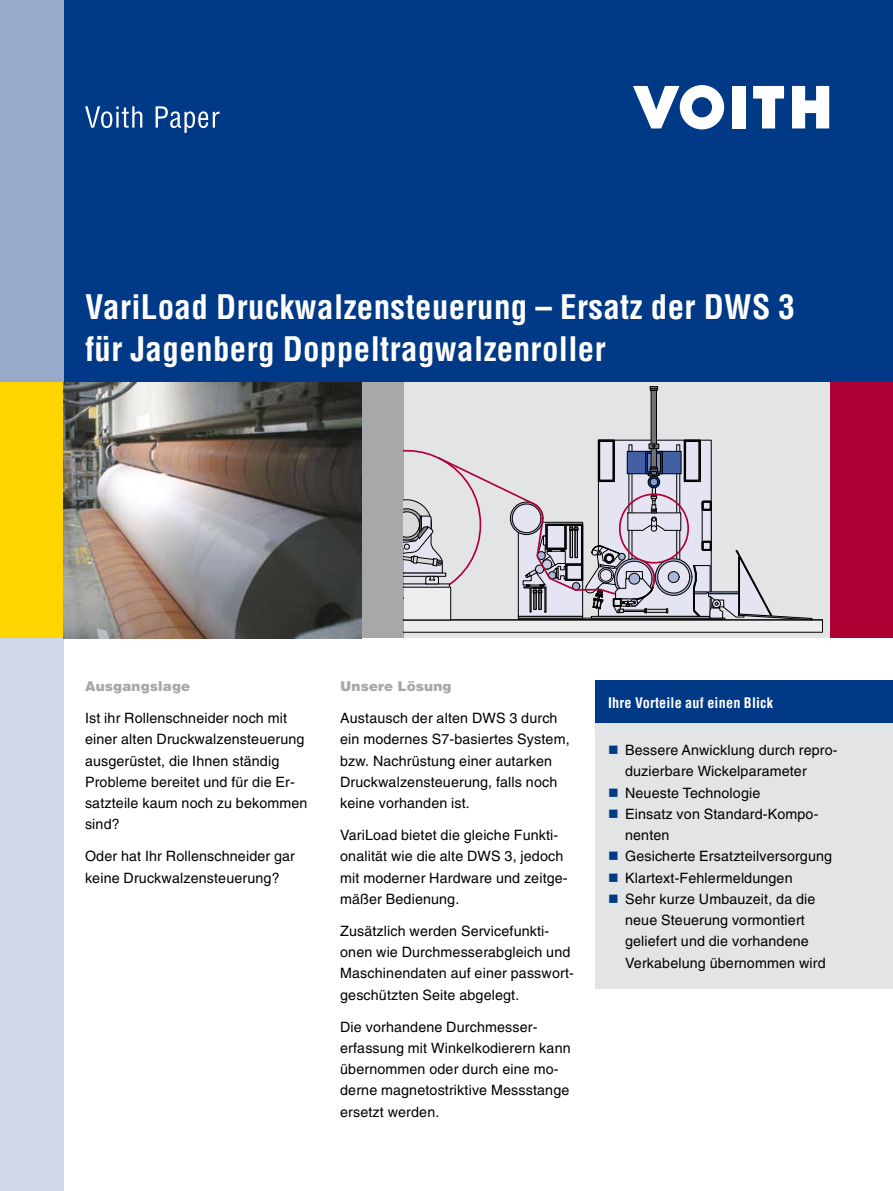
<style>
.page{position:relative;width:893px;height:1191px;background:#fff}
.page>*{position:absolute;margin:0;border:0;box-sizing:border-box;transform-origin:0 0}
.t1{font:700 condensed 33px/42.5px "Helvetica";letter-spacing:.01em;color:#fff}
.t2{font:14.25px/21.3px "Helvetica Euro";letter-spacing:.01em;color:#000}
.t3{font:700 condensed 14.25px "Helvetica";letter-spacing:.01em;color:#fff}
.t4{font:900 13.5px "Helvetica";letter-spacing:.01em;color:#a7a8aa}
.s1{color:#003986}
</style>
<div class="page">
<div style="left:0;top:0;width:893px;height:383px;background:#003986"></div>
<div style="left:829px;top:383px;width:64px;height:255px;background:#af0036"></div>
<div style="left:0;top:0;width:64px;height:383px;background:#99a9ca"></div>
<div style="left:0;top:638px;width:64px;height:553px;background:#d0d7e7"></div>
<div style="left:0;top:383px;width:64px;height:255px;background:#ffd500"></div>
<div style="left:361px;top:383px;width:43px;height:255px;background:#a7a8aa"></div>
<div style="left:404px;top:383px;width:425px;height:255px;background:#e3e4e5"></div>
<svg style="left:651px;top:391px;width:6px;height:39px"></svg>
<svg style="left:650px;top:386px;width:8px;height:5px"></svg>
<svg style="left:404px;top:430px;width:419px;height:202px"></svg>
<img style="left:64px;top:383px;width:297px;height:255px">
<svg style="left:633px;top:85px;width:91px;height:44px"></svg>
<div style="left:732px;top:86px;width:13px;height:42px;background:#fff"></div>
<svg style="left:753px;top:86px;width:31px;height:42px"></svg>
<svg style="left:792px;top:86px;width:37px;height:42px"></svg>
<svg style="left:85px;top:106px;width:57px;height:22px"></svg>
<svg style="left:156px;top:106px;width:64px;height:27px"></svg>
<div style="left:595px;top:680px;width:298px;height:43px;background:#003986"></div>
<div style="left:595px;top:722px;width:298px;height:266px;background:#e3e4e5"></div>
<h1 class="t1" style="left:85px;top:285px;width:711px">VariLoad Druckwalzensteuerung – Ersatz der DWS 3 für Jagenberg Doppeltragwalzenroller</h1>
<p class="t4" style="left:85px;top:677px;width:107px">Ausgangslage</p>
<p class="t2" style="left:85px;top:707px;width:224px">Ist ihr Rollenschneider noch mit einer alten Druckwalzensteuerung ausgerüstet, die Ihnen ständig<br>Probleme bereitet und für die Er&shy;satzteile kaum noch zu bekommen sind?</p>
<p class="t2" style="left:85px;top:845px;width:211px">Oder hat Ihr Rollenschneider gar keine Druckwalzensteuerung?</p>
<p class="t4" style="left:340px;top:677px;width:113px">Unsere Lösung</p>
<p class="t2" style="left:340px;top:707px;width:231px">Austausch der alten DWS 3 durch ein modernes S7-basiertes System, bzw. Nachrüstung einer autarken<br>Druckwalzensteuerung, falls noch keine vorhanden ist.</p>
<p class="t2" style="left:340px;top:824px;width:229px">VariLoad bietet die gleiche Funkti&shy;onalität wie die alte DWS 3, jedoch mit moderner Hardware und zeitge&shy;mäßer Bedienung.</p>
<p class="t2" style="left:340px;top:920px;width:235px">Zusätzlich werden Servicefunkti&shy;onen wie Durchmesserabgleich und Maschinendaten auf einer passwort&shy;geschützten Seite abgelegt.</p>
<p class="t2" style="left:340px;top:1015px;width:232px">Die vorhandene Durchmesser&shy;erfassung mit Winkelkodierern kann übernommen oder durch eine mo&shy;derne magnetostriktive Messstange ersetzt werden.</p>
<p class="t3" style="left:608px;top:693px;width:167px">Ihre Vorteile auf einen Blick</p>
<p class="t2" style="left:625px;top:739px;width:214px;text-indent:-17px"><span class="s1">■</span> Bessere Anwicklung durch repro&shy;duzierbare Wickelparameter</p>
<p class="t2" style="left:608px;top:782px;width:154px"><span class="s1">■</span> Neueste Technologie</p>
<p class="t2" style="left:625px;top:803px;width:195px;text-indent:-17px"><span class="s1">■</span> Einsatz von Standard-Kompo&shy;nenten</p>
<p class="t2" style="left:608px;top:845px;width:226px"><span class="s1">■</span> Gesicherte Ersatzteilversorgung</p>
<p class="t2" style="left:608px;top:867px;width:186px"><span class="s1">■</span> Klartext-Fehlermeldungen</p>
<p class="t2" style="left:625px;top:888px;width:202px;text-indent:-17px"><span class="s1">■</span> Sehr kurze Umbauzeit, da die neue Steuerung vormontiert geliefert und die vorhandene<br>Verkabelung übernommen wird</p>
</div>
